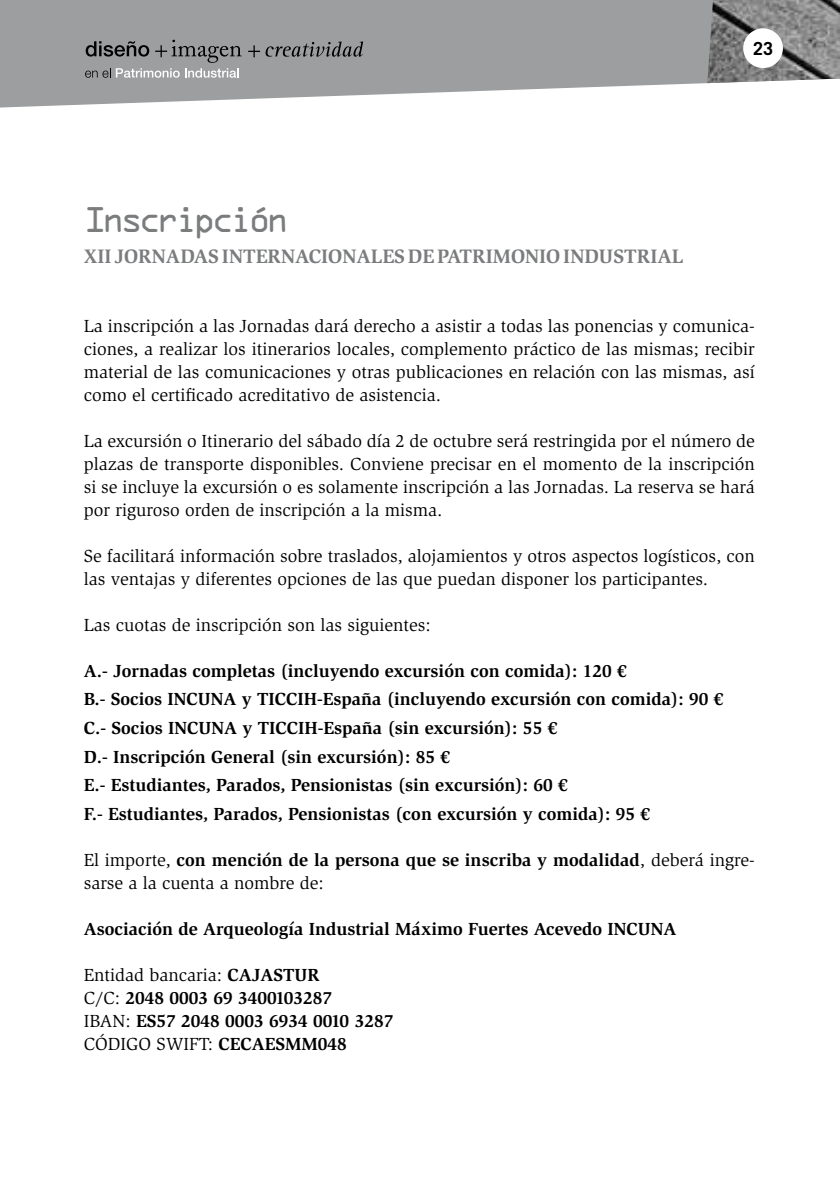
<style>
.page{position:relative;width:840px;height:1191px;background:#fff}
.page>*{position:absolute;margin:0;border:0;box-sizing:border-box;transform-origin:0 0}
.t1{font:32px "OCRA Std";letter-spacing:-.15em;color:#7b7c7e}
.t2{font:700 20px "Slimbach Std";color:#7b7c7e}
.t3{font:18px/23px "Slimbach Std";color:#000;text-align:justify}
.t4{font:700 18px/28.6px "Slimbach Std";color:#000}
.t5{font:700 18px "Trade Gothic LT Std";color:#000}
.s1{font-weight:700}
.s2{font-weight:400}
</style>
<div class="page">
<svg style="left:0;top:0;width:710px;height:107px;background:#a8a9aa"></svg>
<img style="left:707px;top:0;width:132px;height:83px">
<svg style="left:248px;top:42px;width:115px;height:15px;background:#78797a"></svg>
<svg style="left:85px;top:40px;width:156px;height:38px;background:#8f9191"></svg>
<div style="left:742px;top:28px;width:40px;height:40px;background:#fff;border-radius:50%"></div>
<h1 class="t1" style="left:84px;top:205px;width:207px">Inscripción</h1>
<p class="t2" style="left:84px;top:244px;width:601px">XII JORNADAS INTERNACIONALES DEPATRIMONIO INDUSTRIAL</p>
<p class="t5" style="left:752px;top:37px;width:22px">23</p>
<p class="t3" style="left:84px;top:314px;width:672px">La inscripción a las Jornadas dará derecho a asistir a todas las ponencias y comunica&shy;ciones, a realizar los itinerarios locales, complemento práctico de las mismas; recibir material de las comunicaciones y otras publicaciones en relación con las mismas, así como el certificado acreditativo de asistencia.</p>
<p class="t3" style="left:84px;top:429px;width:672px">La excursión o Itinerario del sábado día 2 de octubre será restringida por el número de plazas de transporte disponibles. Conviene precisar en el momento de la inscripción si se incluye la excursión o es solamente inscripción a las Jornadas. La reserva se hará por riguroso orden de inscripción a la misma.</p>
<p class="t3" style="left:84px;top:544px;width:672px">Se facilitará información sobre traslados, alojamientos y otros aspectos logísticos, con las ventajas y diferentes opciones de las que puedan disponer los participantes.</p>
<p class="t3" style="left:84px;top:613px;width:348px">Las cuotas de inscripción son las siguientes:</p>
<p class="t4" style="left:84px;top:656px;width:641px">A.- Jornadas completas (incluyendo excursión con comida): 120 €<br>B.- Socios INCUNA y TICCIH-España (incluyendo excursión con comida): 90 € C.- Socios INCUNA y TICCIH-España (sin excursión): 55 €<br>D.- Inscripción General (sin excursión): 85 €<br>E.- Estudiantes, Parados, Pensionistas (sin excursión): 60 €<br>F.- Estudiantes, Parados, Pensionistas (con excursión y comida): 95 €</p>
<p class="t3" style="left:84px;top:848px;width:672px">El importe, <span class="s1">con mención de la persona que se inscriba y modalidad</span>, deberá ingre&shy;sarse a la cuenta a nombre de:</p>
<p class="t4" style="left:84px;top:914px;width:594px">Asociación de Arqueología Industrial Máximo Fuertes Acevedo INCUNA</p>
<p class="t4" style="left:84px;top:963px;width:311px;line-height:23px"><span class="s2">Entidad bancaria:</span> CAJASTUR<br><span class="s2">C/C:</span> 2048 0003 69 3400103287<br><span class="s2">IBAN:</span> ES57 2048 0003 6934 0010 3287<br><span class="s2">CÓDIGO SWIFT:</span> CECAESMM048</p>
</div>
